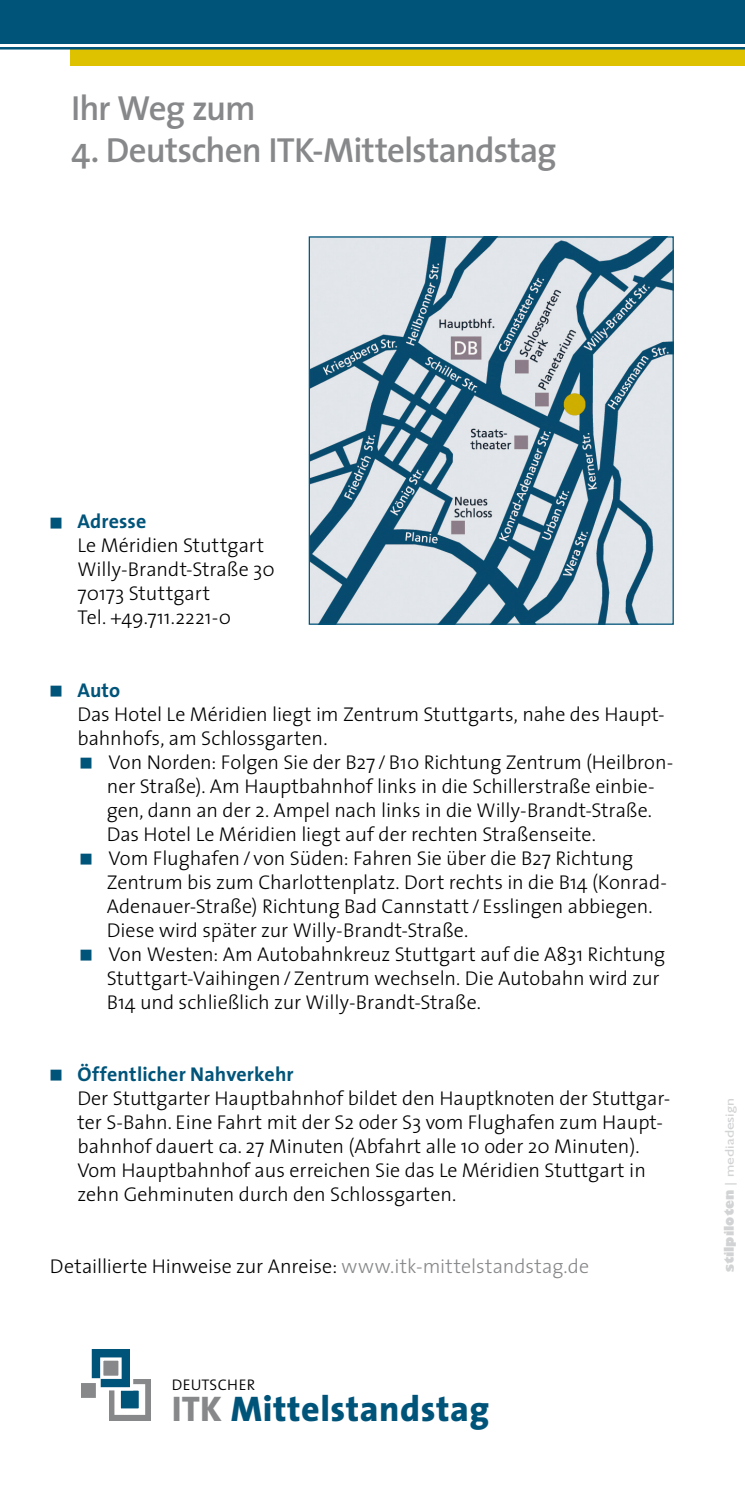
<style>
.page{position:relative;width:745px;height:1489px;background:#fff}
.page>*{position:absolute;margin:0;border:0;box-sizing:border-box;transform-origin:0 0}
.t1{font:800 35.75px "The Sans";letter-spacing:.015em;color:#00547a}
.t2{font:600 35px "The Sans";letter-spacing:-.025em;color:#87888a}
.t3{font:300 20px/24px "The Sans";color:#000}
.t4{font:300 15.5px "The Sans";letter-spacing:.02em;color:#000}
.t5{font:12.75px "Gill Sans Wd";color:#d2d3d4}
.s1{color:#00547a}
.s2{color:#fff}
.s3{font-weight:700;color:#00547a}
.s4{color:#87888a}
.s5{font-family:"Gill Sans";font-weight:800}
</style>
<div class="page">
<div style="left:71px;top:49px;width:673px;height:17px;background:#dec200"></div>
<div style="left:0;top:0;width:744px;height:44px;background:#00547a"></div>
<hr style="left:0;top:47px;width:744px;height:3px;background:#00547a">
<svg style="left:109px;top:1379px;width:41px;height:40px"></svg>
<div style="left:118px;top:1387px;width:24px;height:24px;background:#00547a"></div>
<div style="left:114px;top:1383px;width:31px;height:31px;border:6px solid #fff"></div>
<div style="left:90px;top:1347px;width:41px;height:41px;background:#00547a"></div>
<div style="left:88px;top:1345px;width:45px;height:45px;border:3px solid #fff"></div>
<div style="left:102px;top:1358px;width:18px;height:19px;background:#87888a"></div>
<div style="left:100px;top:1357px;width:22px;height:21px;border:3px solid #fff"></div>
<div style="left:78px;top:1380px;width:20px;height:20px;background:#87888a"></div>
<div style="left:76px;top:1377px;width:25px;height:25px;border:5px solid #fff"></div>
<img style="left:310px;top:238px;width:361px;height:384px">
<div style="left:308px;top:236px;width:365px;height:388px;border:1px solid #00547a"></div>
<h2 class="t2" style="left:71px;top:85px;width:186px">Ihr Weg zum</h2>
<h2 class="t2" style="left:71px;top:127px;width:487px">4. Deutschen ITK-Mittelstandstag</h2>
<p class="t3" style="left:77px;top:510px;width:199px;text-indent:-28px"><span class="s1">■</span><span class="s2">■</span><span class="s3">Adresse<br></span>Le Méridien Stuttgart<br>Willy-Brandt-Straße 30<br>70173 Stuttgart<br>Tel. +49.711.2221-0</p>
<p class="t3" style="left:77px;top:678px;width:588px;text-indent:-28px"><span class="s1">■</span><span class="s2">■</span><span class="s3">Auto<br></span>Das Hotel Le Méridien liegt im Zentrum Stuttgarts, nahe des Haupt&shy;bahnhofs, am Schlossgarten.</p>
<p class="t3" style="left:107px;top:750px;width:568px;text-indent:-27px"><span class="s1">■</span><span class="s2">■</span>Von Norden: Folgen Sie der B27 /B10 Richtung Zentrum (Heilbron&shy;ner Straße). Am Hauptbahnhof links in die Schillerstraße einbie&shy;gen, dann an der 2. Ampel nach links in die Willy-Brandt-Straße.<br>Das Hotel Le Méridien liegt auf der rechten Straßenseite.</p>
<p class="t3" style="left:107px;top:846px;width:561px;text-indent:-27px"><span class="s1">■</span><span class="s2">■</span>Vom Flughafen/ von Süden: Fahren Sie über die B27 Richtung Zentrum bis zum Charlottenplatz. Dort rechts in die B14 (Konrad-Adenauer-Straße) Richtung Bad Cannstatt /Esslingen abbiegen.<br>Diese wird später zur Willy-Brandt-Straße.</p>
<p class="t3" style="left:107px;top:942px;width:560px;text-indent:-27px"><span class="s1">■</span><span class="s2">■</span>Von Westen: Am Autobahnkreuz Stuttgart auf die A831 Richtung<br>Stuttgart-Vaihingen/Zentrum wechseln. Die Autobahn wird zur<br>B14 und schließlich zur Willy-Brandt-Straße.</p>
<p class="t3" style="left:77px;top:1062px;width:594px;text-indent:-28px"><span class="s1">■</span><span class="s2">■</span><span class="s3">Öffentlicher Nahverkehr<br></span>Der Stuttgarter Hauptbahnhof bildet den Hauptknoten der Stuttgar&shy;ter S-Bahn. Eine Fahrt mit der S2 oder S3 vom Flughafen zum Haupt&shy;bahnhof dauert ca. 27 Minuten (Abfahrt alle 10 oder 20 Minuten).<br>Vom Hauptbahnhof aus erreichen Sie das Le Méridien Stuttgart in zehn Gehminuten durch den Schlossgarten.</p>
<p class="t3" style="left:50px;top:1254px;width:540px">Detaillierte Hinweise zur Anreise: <span class="s4">www.itk-mittelstandstag.de</span></p>
<p class="t4" style="left:172px;top:1374px;width:85px">DEUTSCHER</p>
<h1 class="t1" style="left:172px;top:1385px;width:319px"><span class="s4">ITK</span> Mittelstandstag</h1>
<p class="t5" style="left:721px;top:1272px;width:176px;rotate:-90deg"><span class="s5">stilpiloten</span> | mediadesign</p>
</div>
